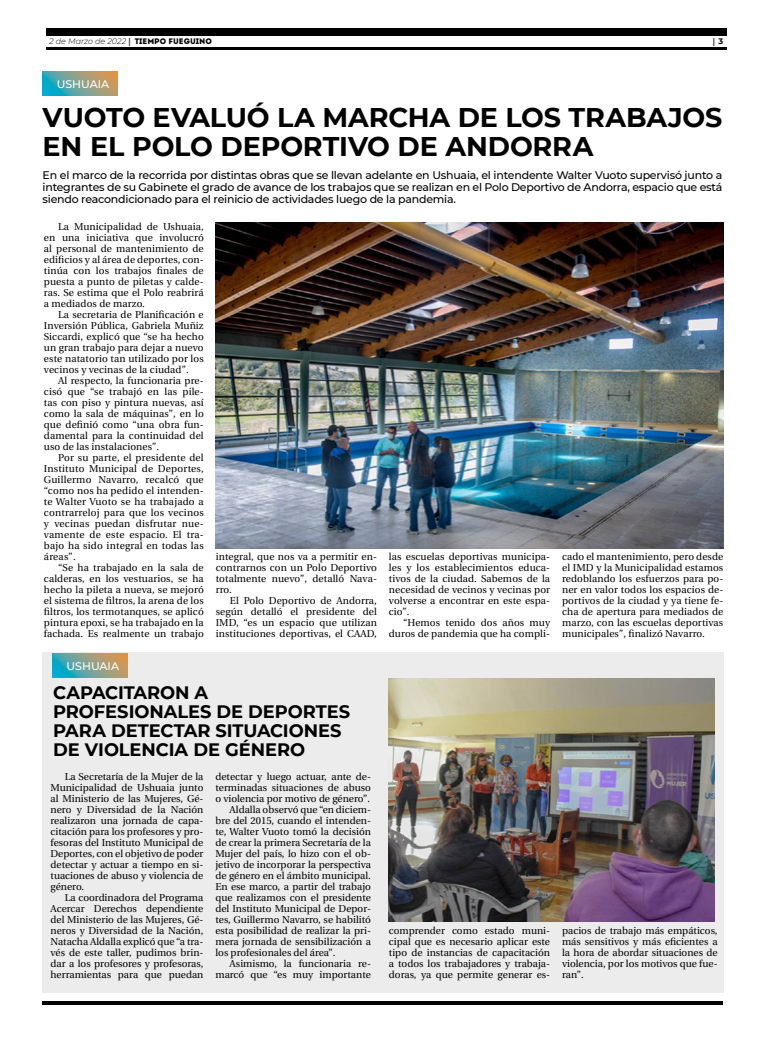
<style>
.page{position:relative;width:780px;height:1049px;background:#fff}
.page>*{position:absolute;margin:0;border:0;box-sizing:border-box;transform-origin:0 0}
.t1{font:700 27px/29px "Montserrat";letter-spacing:-.005em;color:#000}
.t2{font:700 18px/19px "Montserrat";letter-spacing:-.005em;color:#000}
.t3{font:500 11px/12px "Montserrat";letter-spacing:-.02em;color:#000;text-align:justify}
.t4{font:500 11px "Montserrat";color:#fff}
.t5{font:10px/11px "Utopia";color:#000;text-align:justify}
.t6{font:italic 300 8px "Montserrat";color:#000}
.t7{font:700 8px "Utopia";color:#000}
.s1{font-family:"Utopia";font-weight:700;font-style:normal}
.s2{font-family:"Intro";font-weight:400;font-style:normal}
.s3{font-family:"Montserrat"}
</style>
<div class="page">
<hr style="left:46px;top:48px;width:680px;height:2px;background:#000">
<div style="left:46px;top:28px;width:680px;height:7px;background:#000"></div>
<hr style="left:43px;top:1001px;width:680px;height:4px;background:#000">
<svg style="left:43px;top:72px;width:75px;height:24px;background:#7aa18f"></svg>
<div style="left:42px;top:652px;width:681px;height:340px;background:#ececed"></div>
<svg style="left:52px;top:653px;width:76px;height:24px;background:#7ca18e"></svg>
<img style="left:216px;top:223px;width:507px;height:326px">
<img style="left:389px;top:678px;width:325px;height:243px">
<p class="t6" style="left:49px;top:36px;width:164px">2 de Marzo de 2022 <span class="s1">|</span> <span class="s2">TIEMPO FUEGUINO</span></p>
<p class="t7" style="left:712px;top:37px;width:12px">| <span class="s3">3</span></p>
<p class="t4" style="left:57px;top:76px;width:54px">USHUAIA</p>
<h1 class="t1" style="left:43px;top:101px;width:681px">VUOTO EVALUÓ LA MARCHA DE LOS TRABAJOS<br>EN EL POLO DEPORTIVO DE ANDORRA</h1>
<p class="t3" style="left:43px;top:168px;width:681px">En el marco de la recorrida por distintas obras que se llevan adelante en Ushuaia, el intendente Walter Vuoto supervisó junto a integrantes de su Gabinete el grado de avance de los trabajos que se realizan en el Polo Deportivo de Andorra, espacio que está siendo reacondicionado para el reinicio de actividades luego de la pandemia.</p>
<p class="t5" style="left:44px;top:221px;width:161px;text-indent:14px">La Municipalidad de Ushuaia, en una iniciativa que involucró al personal de mantenimiento de edificios y al área de deportes, con&shy;tinúa con los trabajos finales de puesta a punto de piletas y calde&shy;ras. Se estima que el Polo reabrirá a mediados de marzo.</p>
<p class="t5" style="left:44px;top:309px;width:161px;text-indent:14px">La secretaria de Planificación e Inversión Pública, Gabriela Muñiz Siccardi, explicó que “se ha hecho un gran trabajo para dejar a nuevo este natatorio tan utilizado por los vecinos y vecinas de la ciudad”.</p>
<p class="t5" style="left:44px;top:375px;width:161px;text-indent:14px">Al respecto, la funcionaria pre&shy;cisó que “se trabajó en las pile&shy;tas con piso y pintura nuevas, así como la sala de máquinas”, en lo que definió como “una obra fun&shy;damental para la continuidad del uso de las instalaciones”.</p>
<p class="t5" style="left:44px;top:452px;width:161px;text-indent:14px">Por su parte, el presidente del Instituto Municipal de Deportes, Guillermo Navarro, recalcó que “como nos ha pedido el intenden&shy;te Walter Vuoto se ha trabajado a contrarreloj para que los vecinos y vecinas puedan disfrutar nue&shy;vamente de este espacio. El tra&shy;bajo ha sido integral en todas las áreas”.</p>
<p class="t5" style="left:44px;top:562px;width:161px;text-indent:14px">“Se ha trabajado en la sala de calderas, en los vestuarios, se ha hecho la pileta a nueva, se mejoró el sistema de filtros, la arena de los filtros, los termotanques, se aplicó pintura epoxi, se ha trabajado en la fachada. Es realmente un trabajo</p>
<p class="t5" style="left:216px;top:551px;width:163px">integral, que nos va a permitir en&shy;contrarnos con un Polo Deportivo totalmente nuevo”, detalló Nava&shy;rro.</p>
<p class="t5" style="left:216px;top:595px;width:163px;text-indent:14px">El Polo Deportivo de Andorra, según detalló el presidente del IMD, “es un espacio que utilizan instituciones deportivas, el CAAD,</p>
<p class="t5" style="left:389px;top:551px;width:163px">las escuelas deportivas municipa&shy;les y los establecimientos educa&shy;tivos de la ciudad. Sabemos de la necesidad de vecinos y vecinas por volverse a encontrar en este espa&shy;cio”.</p>
<p class="t5" style="left:389px;top:617px;width:163px;text-align:right">“Hemos tenido dos años muy duros de pandemia que ha compli-</p>
<p class="t5" style="left:562px;top:551px;width:163px">cado el mantenimiento, pero desde el IMD y la Municipalidad estamos redoblando los esfuerzos para po&shy;ner en valor todos los espacios de&shy;portivos de la ciudad y ya tiene fe&shy;cha de apertura para mediados de marzo, con las escuelas deportivas municipales”, finalizó Navarro.</p>
<p class="t4" style="left:67px;top:658px;width:54px">USHUAIA</p>
<h2 class="t2" style="left:53px;top:682px;width:298px">CAPACITARON A<br>PROFESIONALES DE DEPORTES<br>PARA DETECTAR SITUACIONES<br>DE VIOLENCIA DE GÉNERO</h2>
<p class="t5" style="left:51px;top:771px;width:154px;text-indent:14px">La Secretaría de la Mujer de la Municipalidad de Ushuaia junto al Ministerio de las Mujeres, Gé&shy;nero y Diversidad de la Nación realizaron una jornada de capa&shy;citación para los profesores y pro&shy;fesoras del Instituto Municipal de Deportes, con el objetivo de poder detectar y actuar a tiempo en si&shy;tuaciones de abuso y violencia de género.</p>
<p class="t5" style="left:51px;top:892px;width:154px;text-indent:14px">La coordinadora del Programa Acercar Derechos dependiente del Ministerio de las Mujeres, Gé&shy;neros y Diversidad de la Nación, Natacha Aldalla explicó que “a tra&shy;vés de este taller, pudimos brin&shy;dar a los profesores y profesoras, herramientas para que puedan</p>
<p class="t5" style="left:215px;top:771px;width:157px">detectar y luego actuar, ante de-</p>
<p class="t5" style="left:215px;top:782px;width:157px">terminadas situaciones de abuso</p>
<p class="t5" style="left:215px;top:793px;width:156px">o violencia por motivo de género”.</p>
<p class="t5" style="left:229px;top:804px;width:143px">Aldalla observó que “en diciem-</p>
<p class="t5" style="left:215px;top:815px;width:157px">bre del 2015, cuando el intenden-</p>
<p class="t5" style="left:215px;top:826px;width:157px">te, Walter Vuoto tomó la decisión</p>
<p class="t5" style="left:215px;top:837px;width:157px">de crear la primera Secretaría de la</p>
<p class="t5" style="left:215px;top:848px;width:157px">Mujer del país, lo hizo con el ob-</p>
<p class="t5" style="left:215px;top:859px;width:157px">jetivo de incorporar la perspectiva</p>
<p class="t5" style="left:215px;top:870px;width:157px">de género en el ámbito municipal.</p>
<p class="t5" style="left:215px;top:881px;width:157px">En ese marco, a partir del trabajo</p>
<p class="t5" style="left:215px;top:892px;width:157px">que realizamos con el presidente</p>
<p class="t5" style="left:215px;top:903px;width:157px">del Instituto Municipal de Depor-</p>
<p class="t5" style="left:215px;top:914px;width:157px">tes, Guillermo Navarro, se habilitó</p>
<p class="t5" style="left:215px;top:925px;width:157px">esta posibilidad de realizar la pri-</p>
<p class="t5" style="left:215px;top:936px;width:157px">mera jornada de sensibilización a</p>
<p class="t5" style="left:215px;top:947px;width:121px">los profesionales del área”.</p>
<p class="t5" style="left:229px;top:958px;width:143px">Asimismo, la funcionaria re-</p>
<p class="t5" style="left:215px;top:969px;width:157px">marcó que “es muy importante</p>
<p class="t5" style="left:389px;top:925px;width:163px">comprender como estado muni&shy;cipal que es necesario aplicar este tipo de instancias de capacitación a todos los trabajadores y trabaja&shy;doras, ya que permite generar es-</p>
<p class="t5" style="left:562px;top:925px;width:157px">pacios de trabajo más empáticos, más sensitivos y más eficientes a la hora de abordar situaciones de violencia, por los motivos que fue&shy;ran”.</p>
</div>
